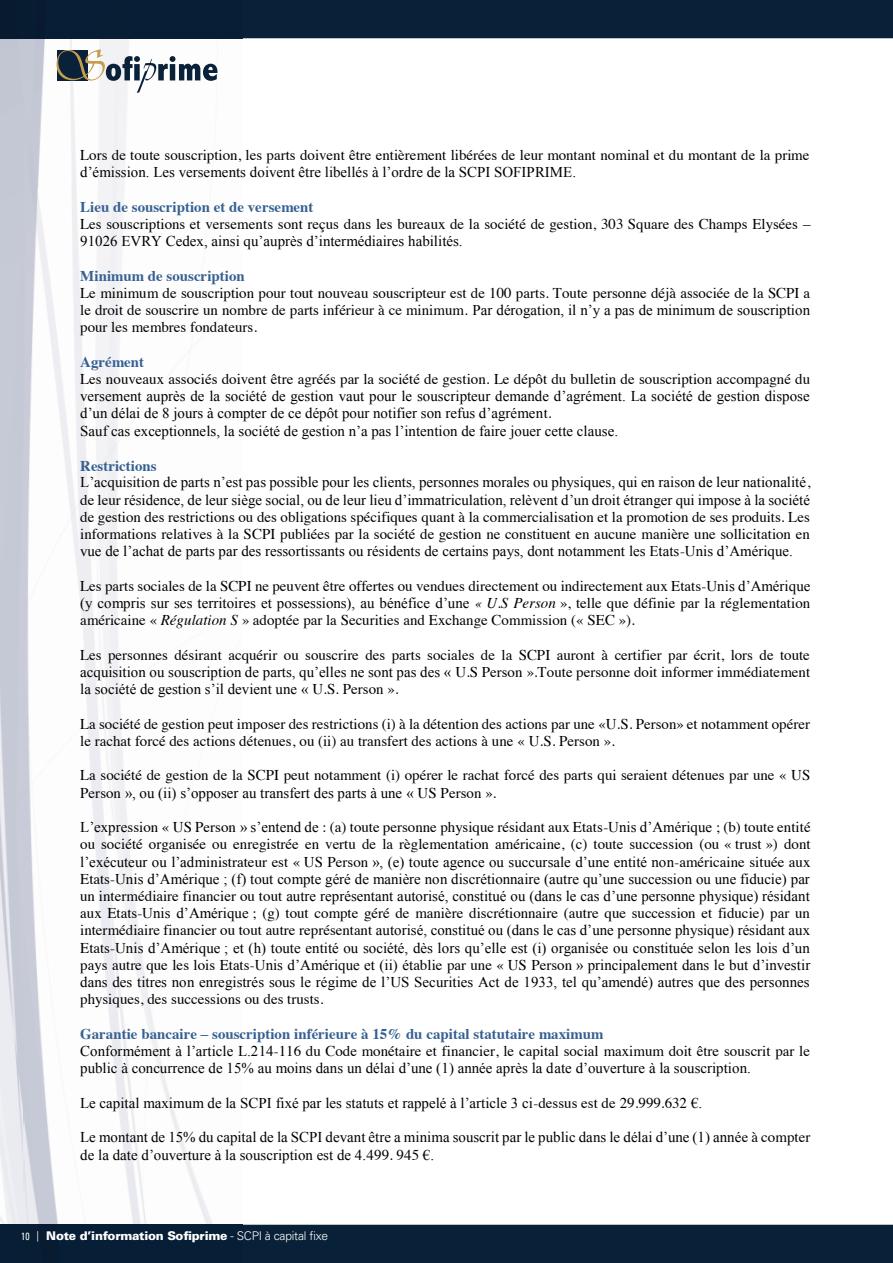
<style>
.page{position:relative;width:893px;height:1263px;background:#fff}
.page>*{position:absolute;margin:0;border:0;box-sizing:border-box;transform-origin:0 0}
.t1{font:14.85px/17.2px "Times New Roman";color:#000}
.t2{font:14.85px/17.2px "Times";color:#000}
.t3{font:700 14.85px "Times";color:#366092}
.t4{font:900 12px "Univers";letter-spacing:-.02em;color:#fff}
.s1{font-weight:700;color:#366092}
.s2{font-family:"Times New Roman"}
.s3{font-family:"Times"}
.s4{font-family:"Times";font-style:italic}
.s5{font-style:italic}
.s6{font-family:"Times New Roman";font-weight:700;color:#366092}
.s7{font-weight:400;font-stretch:condensed;font-size:10.5px}
.s8{font-weight:300}
</style>
<div class="page">
<img style="left:0;top:38px;width:16px;height:1187px">
<img style="left:16px;top:188px;width:226px;height:1037px">
<img style="left:15px;top:38px;width:227px;height:150px">
<svg style="left:57px;top:49px;width:160px;height:44px"></svg>
<div style="left:242px;top:0;width:651px;height:38px;background:#092138"></div>
<div style="left:0;top:0;width:242px;height:38px;background:#071f36"></div>
<div style="left:242px;top:1225px;width:651px;height:38px;background:#092138"></div>
<div style="left:0;top:1225px;width:242px;height:38px;background:#071f36"></div>
<p class="t2" style="left:80px;top:148px;width:731px">Lors de toute souscription, les parts doivent être entièrement libérées de leur montant nominal et du montant de la prime</p>
<p class="t1" style="left:80px;top:164px;width:497px">d’émission. Les versements doivent être libellés à l’ordre de la SCPI SOFIPRIME.</p>
<p class="t2" style="left:80px;top:200px;width:732px"><span class="s1">Lieu de souscription et de versement<br></span>Les souscriptions et versements sont reçus dans les bureaux de la société de gestion, 303 Square des Champs Elysées <span class="s2">–</span></p>
<p class="t1" style="left:80px;top:232px;width:384px">91026 EVRY Cedex, ainsi qu’auprès d’intermédiaires habilités.</p>
<p class="t3" style="left:80px;top:270px;width:166px">Minimum de souscription</p>
<p class="t2" style="left:80px;top:286px;width:731px;text-align:justify">Le minimum de souscription pour tout nouveau souscripteur est de 100 parts. Toute personne déjà associée de la SCPI a le droit de souscrire un nombre de parts inférieur à ce minimum. <span class="s2">Par dérogation, il n’y a pas de minimum de souscription </span>pour les membres fondateurs.</p>
<p class="t3" style="left:80px;top:356px;width:65px">Agrément</p>
<p class="t2" style="left:80px;top:372px;width:731px">Les nouveaux associés doivent être agréés par la société de gestion. Le dépôt du bulletin de souscription accompagné du</p>
<p class="t1" style="left:80px;top:388px;width:731px">versement auprès de la société de gestion vaut pour le souscripteur demande d’agrément. La société de gestion dispose d’un délai de 8 jours à compter de ce dépôt pour notifier son refus d’agrémen<span class="s3">t.<br></span>Sauf cas exceptionnels, la société de gestion n’a pas l’intention de faire jouer cette clause.</p>
<p class="t3" style="left:80px;top:459px;width:78px">Restrictions</p>
<p class="t1" style="left:80px;top:474px;width:732px">L’acquisition de parts n’est pas possible pour les clients, personnes morales ou physiques, qui en raison de leur nationalité<span class="s3">, de leur</span> résidence, de leur siège social, ou de leur lieu d’immatriculation, relèvent d’un droit étranger qui impose à la société</p>
<p class="t2" style="left:80px;top:509px;width:731px">de gestion des restrictions ou des obligations spécifiques quant à la commercialisation et la promotion de ses produits. Les informations relatives à la SCPI publiées par la société de gestion ne constituent en aucune manière une sollicitation en</p>
<p class="t1" style="left:80px;top:543px;width:714px">vue de l’achat de parts par des ressortissants ou résidents de certains pays, dont notamment les Etats<span class="s3">-</span>Unis d’Amérique.</p>
<p class="t2" style="left:80px;top:578px;width:732px">Les parts sociales de la SCPI ne peuvent être offertes ou vendues directement ou indirectement aux Etats-<span class="s2">Unis d’Amérique</span></p>
<p class="t1" style="left:80px;top:594px;width:732px">(y compris sur ses territoires et possessions), au bénéfice d’une <span class="s4">« U.S Person</span> <span class="s3">», telle que définie par la réglementation</span></p>
<p class="t2" style="left:80px;top:613px;width:556px">américaine « <span class="s5">Régulation S</span> » adoptée par la Securities and Exchange Commission (« SEC »).</p>
<p class="t2" style="left:80px;top:647px;width:731px">Les personnes désirant acquérir ou souscrire des parts sociales de la SCPI auront à certifier par écrit, lors de toute</p>
<p class="t1" style="left:80px;top:663px;width:731px">acquisition ou souscription de parts, qu’elles ne sont pas des « <span class="s3">U.S Person ».Toute personne doit informer immédiatement </span>la société de gestion s’il devient une « <span class="s3">U.S. Person ».</span></p>
<p class="t2" style="left:80px;top:716px;width:731px">La société de gestion peut imposer des restrictions (i) à la détention des actions par une «U.S. Person» et notamment opérer le rachat forcé des actions détenues, ou (ii) au transfert des actions à une « U.S. Person ».</p>
<p class="t2" style="left:80px;top:768px;width:732px">La société de gestion de la SCPI peut notamment (i) opérer le rachat forcé des parts qui seraient détenues par une « US</p>
<p class="t1" style="left:80px;top:784px;width:417px"><span class="s3">Person</span> », ou (ii) s’opposer au transfert des parts à une « <span class="s3">US Person ».</span></p>
<p class="t2" style="left:80px;top:820px;width:732px"><span class="s2">L’expre</span>ssion « US Person <span class="s2">» s’entend de</span> : (a) toute personne physique résidant aux Etats-<span class="s2">Unis d’Amérique</span> ; (b) toute entité ou société organisée ou enregistrée en vertu de la règlementation américaine, (c) toute succession (ou « trust ») dont</p>
<p class="t1" style="left:80px;top:853px;width:732px;text-align:justify">l’exécuteur ou l’admi<span class="s3">nistrateur est « US Person</span> », (e) toute agence ou succursale d’une entité non<span class="s3">-américaine située aux Etats-</span>Unis d’Amérique ; (f) tout compte géré de manière non discrétionnaire (autre qu’une succession ou une fiducie) par <span class="s3">un intermédiaire financier ou tout</span> autre représentant autorisé, constitué ou (dans le cas d’une personne physique) résidant</p>
<p class="t2" style="left:80px;top:906px;width:731px">aux Etats-<span class="s2">Unis d’Amérique</span> ; (g) tout compte géré de manière discrétionnaire (autre que succession et fiducie) par un</p>
<p class="t1" style="left:80px;top:922px;width:731px;text-align:justify"><span class="s3">intermédiaire financier ou tout autre représentant</span> autorisé, constitué ou (dans le cas d’une personne physique) résidant aux <span class="s3">Etats-</span>Unis d’Amérique ; et (h) toute entité ou société, dès lors qu’elle est (i) organisée ou constituée selon les lois d’un <span class="s3">pays autre que les lois Etats-</span>Unis d’Amérique et (ii) ét<span class="s3">ablie par une « US Person</span> » principalement dans le but d’investir dans des titres non enregistrés sous le régime de l’US Securities Act de 1933, tel qu’amendé) autres que des personnes</p>
<p class="t2" style="left:80px;top:992px;width:245px">physiques, des successions ou des trusts.</p>
<p class="t2" style="left:80px;top:1027px;width:731px"><span class="s1">Garantie bancaire</span> <span class="s6">–</span> <span class="s1">souscription inférieure à 15% du capital statutaire maximum<br></span><span class="s2">Conformément à l’article L.214</span>-116 du Code monétaire et financier, le capital social maximum doit être souscrit par le</p>
<p class="t1" style="left:80px;top:1060px;width:672px">public à concurrence de 15% au moins dans un délai d’une (1) année après la date d’ouverture à la souscription.</p>
<p class="t1" style="left:80px;top:1094px;width:623px">Le capital maximum de la SCPI fixé par les statuts et rappelé à l’article 3 ci<span class="s3">-dessus est de 29.999.632</span> €.</p>
<p class="t1" style="left:80px;top:1128px;width:732px">Le montant de 15% du capital de la SCPI devant être a minima souscrit par le public dans le délai d’une (1) anné<span class="s3">e à compter </span>de la date d’ouverture à la souscription est de 4.<span class="s3">499. 945</span> €.</p>
<p class="t4" style="left:21px;top:1232px;width:308px"><span class="s7">10 |</span> Note d’information Sofiprime <span class="s8">- SCPI à capital fixe</span></p>
</div>
